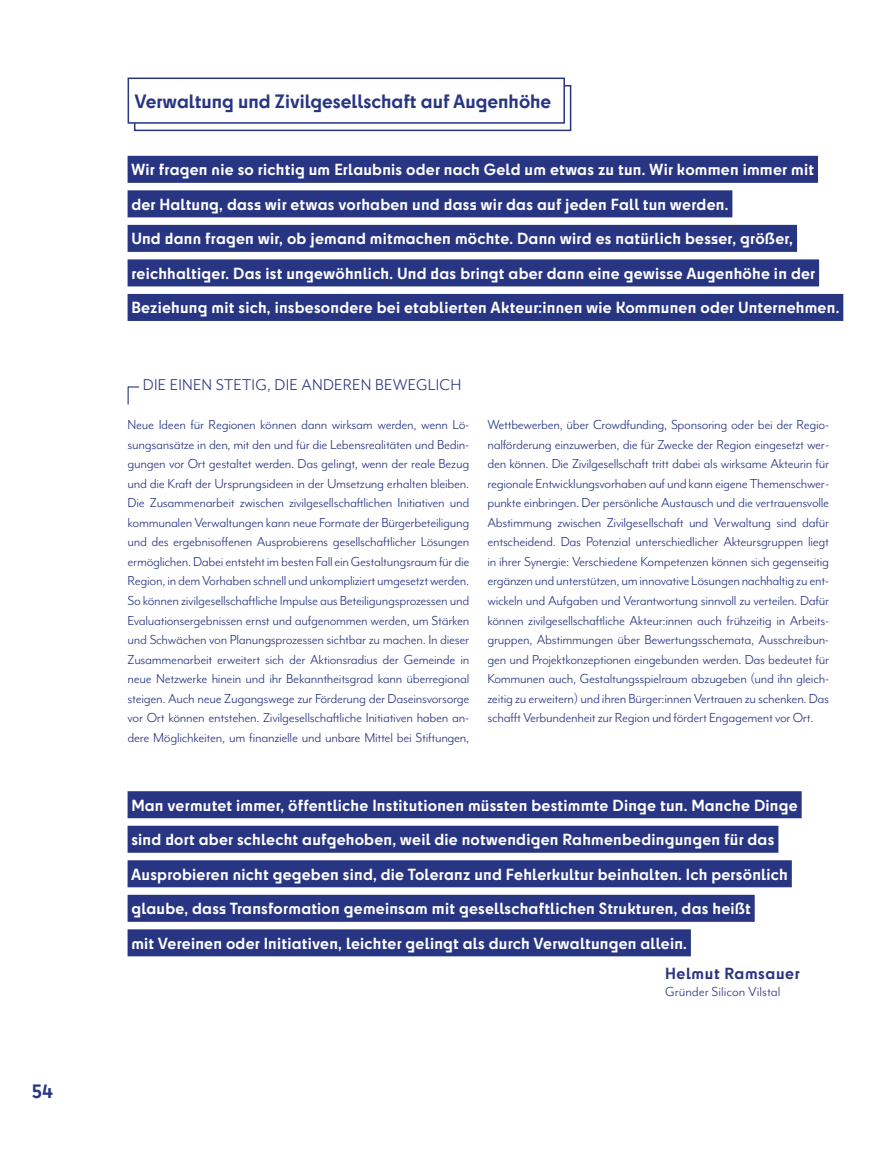
<style>
.page{position:relative;width:893px;height:1149px;background:#fff}
.page>*{position:absolute;margin:0;border:0;box-sizing:border-box;transform-origin:0 0}
.t1{font:700 18px "Cy";color:#283583}
.t2{font:18px "Mr Eaves Mod OT";letter-spacing:.015em;color:#283583}
.t3{font:15px/19.5px "Mr Eaves Mod OT";letter-spacing:-.02em;color:#283583;text-align:justify}
.t4{font:700 15px "Cy";letter-spacing:.015em;color:#fff}
.t5{font:15px "Mr Eaves Mod OT";color:#283583}
.t6{font:700 15px "Cy";letter-spacing:.04em;color:#283583}
</style>
<div class="page">
<div style="left:128px;top:77px;width:437px;height:47px;border:2px solid #283583"></div>
<svg style="left:133px;top:84px;width:439px;height:48px"></svg>
<svg style="left:127px;top:386px;width:13px;height:19px"></svg>
<div style="left:128px;top:156px;width:690px;height:27px;background:#283583"></div>
<div style="left:128px;top:190px;width:604px;height:27px;background:#283583"></div>
<div style="left:128px;top:225px;width:669px;height:27px;background:#283583"></div>
<div style="left:128px;top:259px;width:691px;height:27px;background:#283583"></div>
<div style="left:128px;top:294px;width:715px;height:27px;background:#283583"></div>
<div style="left:128px;top:791px;width:674px;height:27px;background:#283583"></div>
<div style="left:128px;top:825px;width:650px;height:27px;background:#283583"></div>
<div style="left:128px;top:860px;width:664px;height:27px;background:#283583"></div>
<div style="left:128px;top:894px;width:627px;height:27px;background:#283583"></div>
<div style="left:128px;top:929px;width:563px;height:27px;background:#283583"></div>
<p class="t1" style="left:32px;top:1077px;width:23px">54</p>
<p class="t1" style="left:135px;top:87px;width:418px">Verwaltung und Zivilgesellschaft auf Augenhöhe</p>
<p class="t4" style="left:131px;top:158px;width:684px">Wir fragen nie so richtig um Erlaubnis oder nach Geld um etwas zu tun. Wir kommen immer mit</p>
<p class="t4" style="left:131px;top:193px;width:598px">der Haltung, dass wir etwas vorhaben und dass wir das auf jeden Fall tun werden.</p>
<p class="t4" style="left:131px;top:227px;width:663px">Und dann fragen wir, ob jemand mitmachen möchte. Dann wird es natürlich besser, größer,</p>
<p class="t4" style="left:131px;top:262px;width:685px">reichhaltiger. Das ist ungewöhnlich. Und das bringt aber dann eine gewisse Augenhöhe in der</p>
<p class="t4" style="left:131px;top:296px;width:709px">Beziehung mit sich, insbesondere bei etablierten Akteur:innen wie Kommunen oder Unternehmen.</p>
<p class="t2" style="left:143px;top:375px;width:320px">DIE EINEN STETIG, DIE ANDEREN BEWEGLICH</p>
<p class="t3" style="left:128px;top:415px;width:343px">Neue Ideen für Regionen können dann wirksam werden, wenn Lö&shy;sungsansätze in den, mit den und für die Lebensrealitäten und Bedin&shy;gungen vor Ort gestaltet werden. Das gelingt, wenn der reale Bezug und die Kraft der Ursprungsideen in der Umsetzung erhalten bleiben.<br>Die Zusammenarbeit zwischen zivilgesellschaftlichen Initiativen und kommunalen Verwaltungen kann neue Formate der Bürgerbeteiligung und des ergebnisoffenen Ausprobierens gesellschaftlicher Lösungen ermöglichen. Dabei entsteht im besten Fall ein Gestaltungsraum für die Region, in dem Vorhaben schnell und unkompliziert umgesetzt werden.<br>So können zivilgesellschaftliche Impulse aus Beteiligungsprozessen und Evaluationsergebnissen ernst und aufgenommen werden, um Stärken und Schwächen von Planungsprozessen sichtbar zu machen. In dieser Zusammenarbeit erweitert sich der Aktionsradius der Gemeinde in neue Netzwerke hinein und ihr Bekanntheitsgrad kann überregional steigen. Auch neue Zugangswege zur Förderung der Daseinsvorsorge vor Ort können entstehen. Zivilgesellschaftliche Initiativen haben an&shy;dere Möglichkeiten, um finanzielle und unbare Mittel bei Stiftungen,</p>
<p class="t3" style="left:487px;top:415px;width:343px">Wettbewerben, über Crowdfunding, Sponsoring oder bei der Regio&shy;nalförderung einzuwerben, die für Zwecke der Region eingesetzt wer&shy;den können. Die Zivilgesellschaft tritt dabei als wirksame Akteurin für regionale Entwicklungsvorhaben auf und kann eigene Themenschwer&shy;punkte einbringen. Der persönliche Austausch und die vertrauensvolle Abstimmung zwischen Zivilgesellschaft und Verwaltung sind dafür entscheidend. Das Potenzial unterschiedlicher Akteursgruppen liegt in ihrer Synergie: Verschiedene Kompetenzen können sich gegenseitig ergänzen und unterstützen, um innovative Lösungen nachhaltig zu ent&shy;wickeln und Aufgaben und Verantwortung sinnvoll zu verteilen. Dafür können zivilgesellschaftliche Akteur:innen auch frühzeitig in Arbeits&shy;gruppen, Abstimmungen über Bewertungsschemata, Ausschreibun&shy;gen und Projektkonzeptionen eingebunden werden. Das bedeutet für Kommunen auch, Gestaltungsspielraum abzugeben (und ihn gleich&shy;zeitig zu erweitern) und ihren Bürger:innen Vertrauen zu schenken. Das schafft Verbundenheit zur Region und fördert Engagement vor Ort.</p>
<p class="t4" style="left:131px;top:793px;width:668px">Man vermutet immer, öffentliche Institutionen müssten bestimmte Dinge tun. Manche Dinge</p>
<p class="t4" style="left:131px;top:828px;width:644px">sind dort aber schlecht aufgehoben, weil die notwendigen Rahmenbedingungen für das</p>
<p class="t4" style="left:131px;top:862px;width:658px">Ausprobieren nicht gegeben sind, die Toleranz und Fehlerkultur beinhalten. Ich persönlich</p>
<p class="t4" style="left:131px;top:897px;width:621px">glaube, dass Transformation gemeinsam mit gesellschaftlichen Strukturen, das heißt</p>
<p class="t4" style="left:131px;top:931px;width:557px">mit Vereinen oder Initiativen, leichter gelingt als durch Verwaltungen allein.</p>
<p class="t6" style="left:665px;top:961px;width:136px">Helmut Ramsauer</p>
<p class="t5" style="left:665px;top:982px;width:117px">Gründer Silicon Vilstal</p>
</div>
